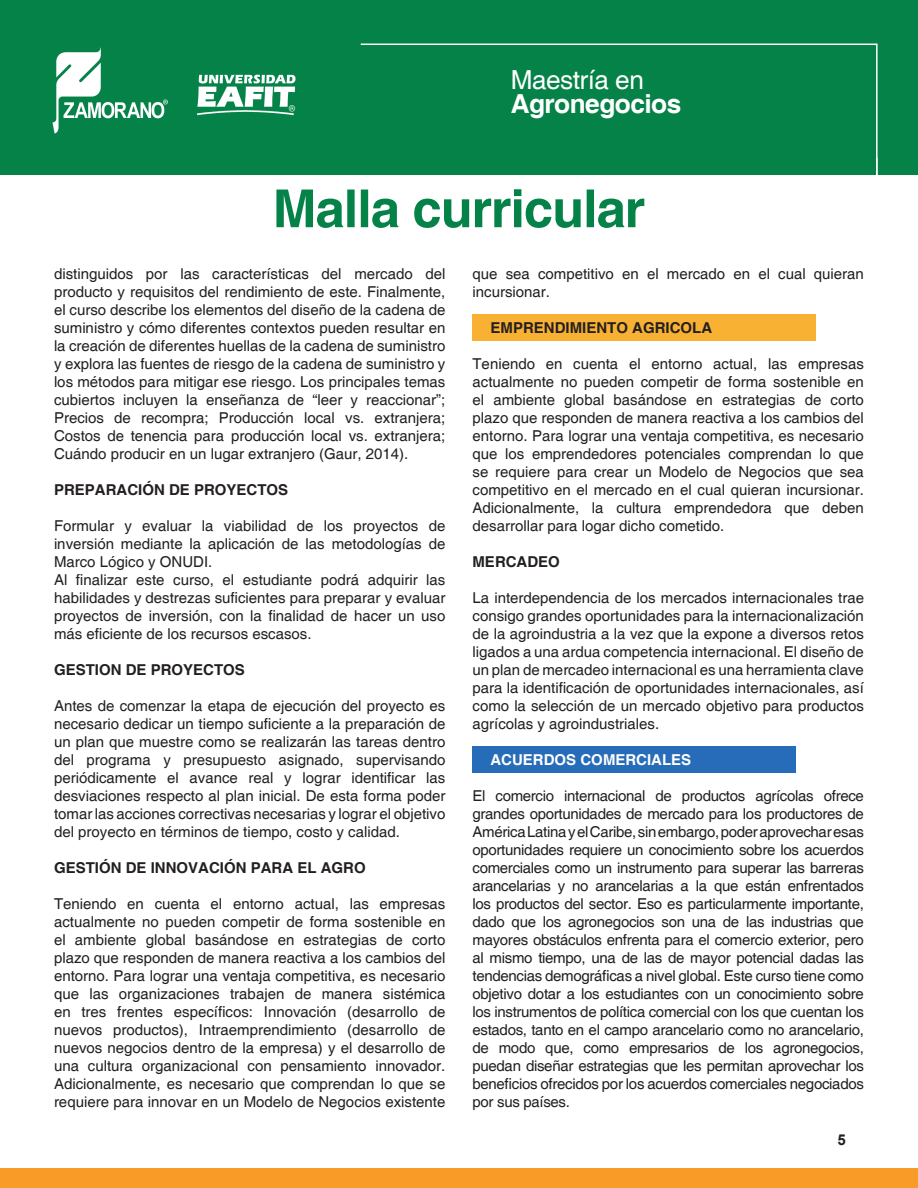
<style>
.page{position:relative;width:918px;height:1188px;background:#fff}
.page>*{position:absolute;margin:0;border:0;box-sizing:border-box;transform-origin:0 0}
.t1{font:700 52.5px "Helvetica";letter-spacing:-.02em;color:#058247}
.t2{font:700 26.25px "Helvetica";letter-spacing:-.02em;color:#fff}
.t3{font:26.25px "Helvetica";letter-spacing:-.02em;color:#fff}
.t4{font:15px/18px "Helvetica";color:#231f20;text-align:justify}
.t5{font:700 15px "Helvetica";color:#231f20}
.t6{font:700 15px "Helvetica";color:#fff}
.t7{font:700 15px "Arial";color:#231f20}
</style>
<div class="page">
<div style="left:0;top:0;width:918px;height:175px;background:#058247"></div>
<div style="left:0;top:1169px;width:918px;height:19px;background:#f89c27"></div>
<svg style="left:360px;top:43px;width:518px;height:115px"></svg>
<hr style="left:876px;top:158px;width:2px;height:47px;background:#fff">
<svg style="left:472px;top:314px;width:344px;height:459px"></svg>
<img style="left:52px;top:47px;width:244px;height:87px">
<p class="t3" style="left:511px;top:64px;width:135px">Maestría en</p>
<p class="t2" style="left:511px;top:87px;width:172px">Agronegocios</p>
<p class="t1" style="left:273px;top:177px;width:374px">Malla curricular</p>
<p class="t4" style="left:54px;top:265px;width:393px">distinguidos por las características del mercado del producto y requisitos del rendimiento de este. Finalmente, el curso describe los elementos del diseño de la cadena de suministro y cómo diferentes contextos pueden resultar en la creación de diferentes huellas de la cadena de suministro y explora las fuentes de riesgo de la cadena de suministro y los métodos para mitigar ese riesgo. Los principales temas cubiertos incluyen la enseñanza de “leer y reaccionar”; Precios de recompra; Producción local vs. extranjera; Costos de tenencia para producción local vs. extranjera; Cuándo producir en un lugar extranjero (Gaur, 2014).</p>
<p class="t5" style="left:54px;top:481px;width:236px">PREPARACIÓN DE PROYECTOS</p>
<p class="t4" style="left:54px;top:517px;width:393px">Formular y evaluar la viabilidad de los proyectos de inversión mediante la aplicación de las metodologías de Marco Lógico y ONUDI.</p>
<p class="t4" style="left:54px;top:571px;width:393px">Al finalizar este curso, el estudiante podrá adquirir las habilidades y destrezas suficientes para preparar y evaluar proyectos de inversión, con la finalidad de hacer un uso más eficiente de los recursos escasos.</p>
<p class="t5" style="left:54px;top:661px;width:192px">GESTION DE PROYECTOS</p>
<p class="t4" style="left:54px;top:697px;width:393px">Antes de comenzar la etapa de ejecución del proyecto es necesario dedicar un tiempo suficiente a la preparación de un plan que muestre como se realizarán las tareas dentro del programa y presupuesto asignado, supervisando periódicamente el avance real y lograr identificar las desviaciones respecto al plan inicial. De esta forma poder tomar las acciones correctivas necesarias y lograr el objetivo del proyecto en términos de tiempo, costo y calidad.</p>
<p class="t5" style="left:54px;top:859px;width:313px">GESTIÓN DE INNOVACIÓN PARA EL AGRO</p>
<p class="t4" style="left:54px;top:895px;width:393px">Teniendo en cuenta el entorno actual, las empresas actualmente no pueden competir de forma sostenible en el ambiente global basándose en estrategias de corto plazo que responden de manera reactiva a los cambios del entorno. Para lograr una ventaja competitiva, es necesario que las organizaciones trabajen de manera sistémica en tres frentes específicos: Innovación (desarrollo de nuevos productos), Intraemprendimiento (desarrollo de nuevos negocios dentro de la empresa) y el desarrollo de una cultura organizacional con pensamiento innovador.<br>Adicionalmente, es necesario que comprendan lo que se requiere para innovar en un Modelo de Negocios existente</p>
<p class="t4" style="left:472px;top:265px;width:393px">que sea competitivo en el mercado en el cual quieran incursionar.</p>
<p class="t5" style="left:490px;top:319px;width:223px">EMPRENDIMIENTO AGRICOLA</p>
<p class="t4" style="left:472px;top:355px;width:393px">Teniendo en cuenta el entorno actual, las empresas actualmente no pueden competir de forma sostenible en el ambiente global basándose en estrategias de corto plazo que responden de manera reactiva a los cambios del entorno. Para lograr una ventaja competitiva, es necesario que los emprendedores potenciales comprendan lo que se requiere para crear un Modelo de Negocios que sea competitivo en el mercado en el cual quieran incursionar.<br>Adicionalmente, la cultura emprendedora que deben desarrollar para logar dicho cometido.</p>
<p class="t5" style="left:472px;top:553px;width:89px">MERCADEO</p>
<p class="t4" style="left:472px;top:589px;width:393px">La interdependencia de los mercados internacionales trae consigo grandes oportunidades para la internacionalización de la agroindustria a la vez que la expone a diversos retos ligados a una ardua competencia internacional. El diseño de un plan de mercadeo internacional es una herramienta clave para la identificación de oportunidades internacionales, así como la selección de un mercado objetivo para productos agrícolas y agroindustriales.</p>
<p class="t6" style="left:490px;top:751px;width:202px">ACUERDOS COMERCIALES</p>
<p class="t4" style="left:472px;top:787px;width:393px">El comercio internacional de productos agrícolas ofrece grandes oportunidades de mercado para los productores de América Latina y el Caribe, sin embargo, poder aprovechar esas oportunidades requiere un conocimiento sobre los acuerdos comerciales como un instrumento para superar las barreras arancelarias y no arancelarias a la que están enfrentados los productos del sector. Eso es particularmente importante, dado que los agronegocios son una de las industrias que mayores obstáculos enfrenta para el comercio exterior, pero al mismo tiempo, una de las de mayor potencial dadas las tendencias demográficas a nivel global. Este curso tiene como objetivo dotar a los estudiantes con un conocimiento sobre los instrumentos de política comercial con los que cuentan los estados, tanto en el campo arancelario como no arancelario, de modo que, como empresarios de los agronegocios, puedan diseñar estrategias que les permitan aprovechar los beneficios ofrecidos por los acuerdos comerciales negociados por sus países.</p>
<p class="t7" style="left:838px;top:1129px;width:10px">5</p>
</div>
